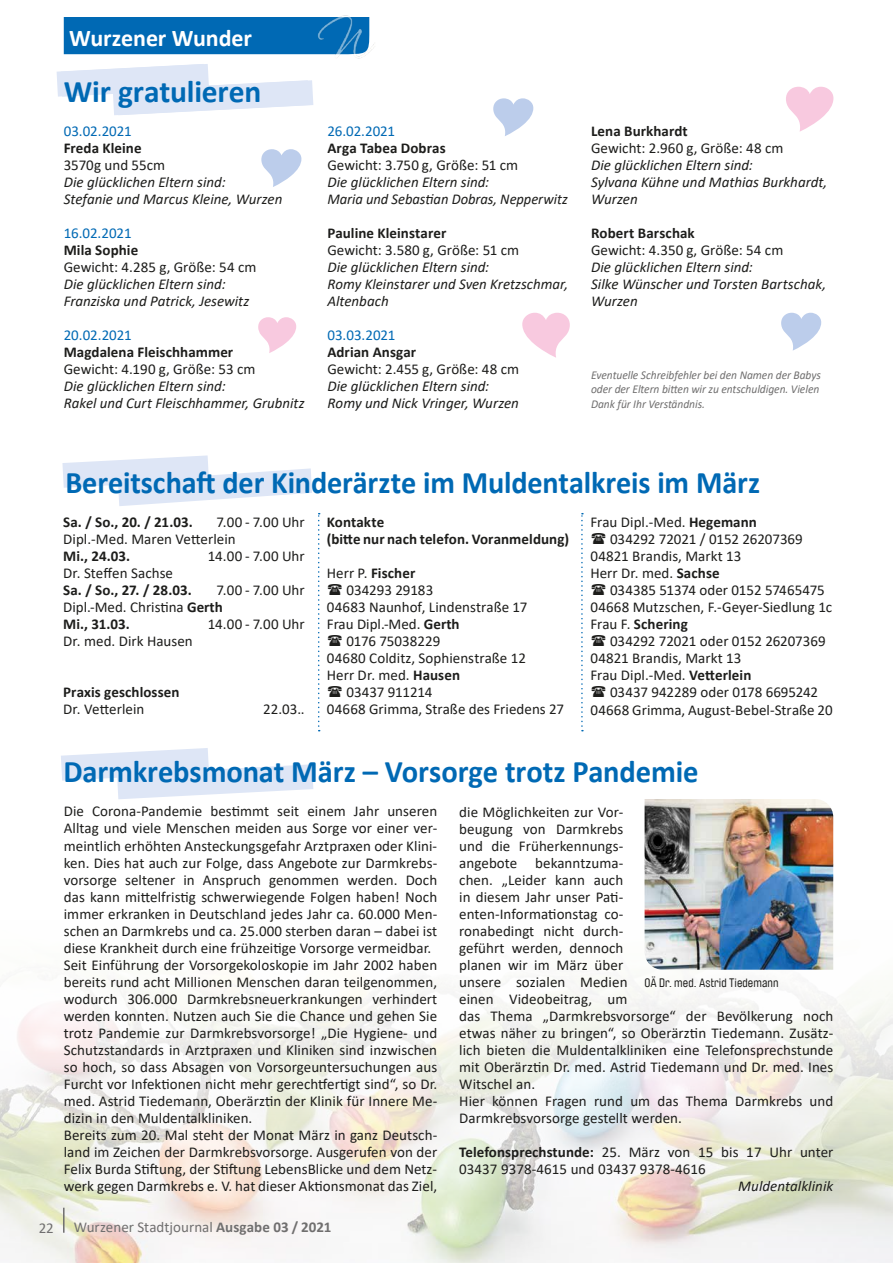
<style>
.page{position:relative;width:893px;height:1263px;background:#fff}
.page>*{position:absolute;margin:0;border:0;box-sizing:border-box;transform-origin:0 0}
.t1{font:700 31.5px "Calibri";letter-spacing:-.005em;color:#0069b4}
.t2{font:700 31.5px "Calibri";letter-spacing:-.005em;color:#0069b4;scale:.96 1}
.t3{font:700 24px "Calibri";letter-spacing:-.005em;color:#fff}
.t4{font:15px/17px "Calibri";letter-spacing:.005em;color:#1d1d1b}
.t5{font:italic 15px/17px "Calibri";color:#1d1d1b}
.t6{font:700 15px/17px "Calibri";letter-spacing:.005em;color:#1d1d1b}
.t7{font:15px "Calibri";letter-spacing:-.005em;color:#0069b4}
.t8{font:15px "Calibri";color:#706f6f}
.t9{font:15px "Calibri";letter-spacing:-.015em;color:#1d1d1b}
.t10{font:italic 12px/14.4px "Calibri";letter-spacing:-.005em;color:#706f6f;scale:.96 1}
.t11{font:12px "Brauer Neue";letter-spacing:.01em;color:#1d1d1b}
.s1{font-weight:700}
.s2{font-weight:400}
</style>
<div class="page">
<div style="left:64px;top:17px;width:250px;height:38px;background:#0069b4"></div>
<img style="left:314px;top:15px;width:60px;height:44px">
<img style="left:0;top:834px;width:893px;height:429px">
<svg style="left:61px;top:748px;width:252px;height:51px"></svg>
<svg style="left:57px;top:64px;width:256px;height:51px"></svg>
<svg style="left:261px;top:149px;width:40px;height:38px"></svg>
<svg style="left:493px;top:98px;width:40px;height:38px"></svg>
<svg style="left:786px;top:87px;width:47px;height:45px"></svg>
<svg style="left:258px;top:317px;width:38px;height:36px"></svg>
<svg style="left:781px;top:313px;width:40px;height:38px"></svg>
<svg style="left:522px;top:313px;width:48px;height:45px"></svg>
<svg style="left:62px;top:455px;width:250px;height:51px"></svg>
<svg style="left:318px;top:513px;width:2px;height:218px"></svg>
<svg style="left:581px;top:513px;width:2px;height:218px"></svg>
<hr style="left:63px;top:1208px;width:2px;height:25px;background:#706f6f">
<img style="left:645px;top:799px;width:188px;height:171px">
<h2 class="t3" style="left:69px;top:21px;width:184px">Wurzener Wunder</h2>
<h1 class="t1" style="left:64px;top:69px;width:199px">Wir gratulieren</h1>
<p class="t7" style="left:64px;top:121px;width:70px">03.02.2021</p>
<p class="t6" style="left:64px;top:139px;width:79px">Freda Kleine</p>
<p class="t4" style="left:64px;top:156px;width:103px">3570g und 55cm</p>
<p class="t5" style="left:64px;top:173px;width:220px">Die glücklichen Eltern sind:<br>Stefanie und Marcus Kleine, Wurzen</p>
<p class="t7" style="left:64px;top:223px;width:69px">16.02.2021</p>
<p class="t6" style="left:64px;top:241px;width:76px">Mila Sophie</p>
<p class="t4" style="left:64px;top:258px;width:194px">Gewicht: 4.285 g, Größe: 54 cm</p>
<p class="t5" style="left:64px;top:275px;width:187px">Die glücklichen Eltern sind:<br>Franziska und Patrick, Jesewitz</p>
<p class="t7" style="left:64px;top:325px;width:69px">20.02.2021</p>
<p class="t6" style="left:64px;top:344px;width:171px">Magdalena Fleischhammer</p>
<p class="t4" style="left:64px;top:360px;width:193px">Gewicht: 4.190 g, Größe: 53 cm</p>
<p class="t5" style="left:64px;top:377px;width:242px">Die glücklichen Eltern sind:<br>Rakel und Curt Fleischhammer, Grubnitz</p>
<p class="t7" style="left:327px;top:121px;width:69px">26.02.2021</p>
<p class="t6" style="left:327px;top:139px;width:120px">Arga Tabea Dobras</p>
<p class="t4" style="left:327px;top:156px;width:192px">Gewicht: 3.750 g, Größe: 51 cm</p>
<p class="t5" style="left:327px;top:173px;width:242px">Die glücklichen Eltern sind:<br>Maria und Sebastian Dobras, Nepperwitz</p>
<p class="t6" style="left:327px;top:224px;width:121px">Pauline Kleinstarer</p>
<p class="t4" style="left:327px;top:241px;width:193px">Gewicht: 3.580 g, Größe: 51 cm</p>
<p class="t5" style="left:327px;top:258px;width:242px">Die glücklichen Eltern sind:<br>Romy Kleinstarer und Sven Kretzschmar,<br>Altenbach</p>
<p class="t7" style="left:327px;top:325px;width:70px">03.03.2021</p>
<p class="t6" style="left:327px;top:344px;width:90px">Adrian Ansgar</p>
<p class="t4" style="left:327px;top:360px;width:193px">Gewicht: 2.455 g, Größe: 48 cm</p>
<p class="t5" style="left:327px;top:377px;width:193px">Die glücklichen Eltern sind:<br>Romy und Nick Vringer, Wurzen</p>
<p class="t6" style="left:591px;top:122px;width:98px">Lena Burkhardt</p>
<p class="t4" style="left:591px;top:139px;width:194px">Gewicht: 2.960 g, Größe: 48 cm</p>
<p class="t5" style="left:591px;top:156px;width:238px">Die glücklichen Eltern sind:<br>Sylvana Kühne und Mathias Burkhardt,<br>Wurzen</p>
<p class="t6" style="left:591px;top:224px;width:105px">Robert Barschak</p>
<p class="t4" style="left:591px;top:241px;width:194px">Gewicht: 4.350 g, Größe: 54 cm</p>
<p class="t5" style="left:591px;top:258px;width:237px">Die glücklichen Eltern sind:<br>Silke Wünscher und Torsten Bartschak,<br>Wurzen</p>
<p class="t10" style="left:591px;top:367px;width:241px">Eventuelle Schreibfehler bei den Namen der Babys oder der Eltern bitten wir zu entschuldigen. Vielen<br>Dank für Ihr Verständnis.</p>
<h1 class="t2" style="left:65px;top:461px;width:725px">Bereitschaft der Kinderärzte im Muldentalkreis im März</h1>
<p class="t6" style="left:63px;top:514px;width:131px">Sa. / So., 20. / 21.03.</p>
<p class="t4" style="left:63px;top:513px;width:243px;text-indent:153px">7.00 - 7.00 Uhr<br>Dipl.-Med. Maren Vetterlein</p>
<p class="t6" style="left:63px;top:548px;width:68px">Mi., 24.03.</p>
<p class="t4" style="left:208px;top:547px;width:98px">14.00 - 7.00 Uhr</p>
<p class="t4" style="left:63px;top:564px;width:111px">Dr. Steffen Sachse</p>
<p class="t6" style="left:63px;top:582px;width:130px">Sa. / So., 27. / 28.03.</p>
<p class="t4" style="left:63px;top:581px;width:243px;text-indent:153px">7.00 - 7.00 Uhr<br>Dipl.-Med. Christina <span class="s1">Gerth<br>Mi., 31.03.</span></p>
<p class="t4" style="left:208px;top:615px;width:98px">14.00 - 7.00 Uhr</p>
<p class="t4" style="left:63px;top:632px;width:131px">Dr. med. Dirk Hausen</p>
<p class="t6" style="left:63px;top:684px;width:118px">Praxis geschlossen</p>
<p class="t4" style="left:63px;top:701px;width:83px">Dr. Vetterlein</p>
<p class="t4" style="left:263px;top:701px;width:43px">22.03..</p>
<p class="t6" style="left:327px;top:514px;width:244px">Kontakte<br>(bitte nur nach telefon. Voranmeldung)</p>
<p class="t6" style="left:327px;top:565px;width:90px"><span class="s2">Herr P.</span> Fischer</p>
<p class="t4" style="left:346px;top:581px;width:88px">034293 29183</p>
<p class="t4" style="left:327px;top:598px;width:202px">04683 Naunhof, Lindenstraße 17</p>
<p class="t4" style="left:327px;top:616px;width:134px">Frau Dipl.-Med. <span class="s1">Gerth</span></p>
<p class="t4" style="left:346px;top:633px;width:95px">0176 75038229</p>
<p class="t4" style="left:327px;top:650px;width:201px">04680 Colditz, Sophienstraße 12</p>
<p class="t4" style="left:327px;top:667px;width:135px">Herr Dr. med. <span class="s1">Hausen</span></p>
<p class="t9" style="left:346px;top:682px;width:88px">03437 911214</p>
<p class="t4" style="left:327px;top:701px;width:239px">04668 Grimma, Straße des Friedens 27</p>
<p class="t4" style="left:590px;top:513px;width:168px">Frau Dipl.-Med. <span class="s1">Hegemann</span></p>
<p class="t4" style="left:610px;top:530px;width:194px">034292 72021 / 0152 26207369</p>
<p class="t4" style="left:590px;top:547px;width:153px">04821 Brandis, Markt 13</p>
<p class="t4" style="left:590px;top:565px;width:131px">Herr Dr. med. <span class="s1">Sachse</span></p>
<p class="t4" style="left:610px;top:582px;width:216px">034385 51374 oder 0152 57465475</p>
<p class="t4" style="left:590px;top:599px;width:243px">04668 Mutzschen, F.-Geyer-Siedlung 1c</p>
<p class="t6" style="left:590px;top:616px;width:99px"><span class="s2">Frau F.</span> Schering</p>
<p class="t4" style="left:610px;top:633px;width:217px">034292 72021 oder 0152 26207369</p>
<p class="t4" style="left:590px;top:650px;width:153px">04821 Brandis, Markt 13</p>
<p class="t4" style="left:590px;top:667px;width:163px">Frau Dipl.-Med. <span class="s1">Vetterlein</span></p>
<p class="t4" style="left:610px;top:684px;width:210px">03437 942289 oder 0178 6695242</p>
<p class="t4" style="left:590px;top:701px;width:244px">04668 Grimma, August-Bebel-Straße 20</p>
<h1 class="t1" style="left:63px;top:750px;width:636px">Darmkrebsmonat März – Vorsorge trotz Pandemie</h1>
<p class="t4" style="left:64px;top:803px;width:375px">Die Corona-Pandemie bestimmt seit einem Jahr unseren Alltag und viele Menschen meiden aus Sorge vor einer ver&shy;meintlich erhöhten Ansteckungsgefahr Arztpraxen oder Klini&shy;ken. Dies hat auch zur Folge, dass Angebote zur Darmkrebs&shy;vorsorge seltener in Anspruch genommen werden. Doch das kann mittelfristig schwerwiegende Folgen haben! Noch immer erkranken in Deutschland jedes Jahr ca. 60.000 Men&shy;schen an Darmkrebs und ca. 25.000 sterben daran – dabei ist diese Krankheit durch eine frühzeitige Vorsorge vermeidbar.<br>Seit Einführung der Vorsorgekoloskopie im Jahr 2002 haben bereits rund acht Millionen Menschen daran teilgenommen, wodurch 306.000 Darmkrebsneuerkrankungen verhindert werden konnten. Nutzen auch Sie die Chance und gehen Sie trotz Pandemie zur Darmkrebsvorsorge! „Die Hygiene- und Schutzstandards in Arztpraxen und Kliniken sind inzwischen so hoch, so dass Absagen von Vorsorgeuntersuchungen aus Furcht vor Infektionen nicht mehr gerechtfertigt sind“, so Dr. med. Astrid Tiedemann, Oberärztin der Klinik für Innere Me&shy;dizin in den Muldentalkliniken.<br>Bereits zum 20. Mal steht der Monat März in ganz Deutsch&shy;land im Zeichen der Darmkrebsvorsorge. Ausgerufen von der Felix Burda Stiftung, der Stiftung LebensBlicke und dem Netz&shy;werk gegen Darmkrebs e. V. hat dieser Aktionsmonat das Ziel,</p>
<p class="t4" style="left:459px;top:803px;width:376px">die Möglichkeiten zur Vor-<br>beugung von Darmkrebs<br>und die Früherkennungs-<br>angebote bekanntzuma-<br>chen. „Leider kann auch<br>in diesem Jahr unser Pati-<br>enten-Informationstag co-<br>ronabedingt nicht durch-<br>geführt werden, dennoch<br>planen wir im März über<br>unsere sozialen Medien<br>einen Videobeitrag, um<br>das Thema „Darmkrebsvorsorge“ der Bevölkerung noch etwas näher zu bringen“, so Oberärztin Tiedemann. Zusätz&shy;lich bieten die Muldentalkliniken eine Telefonsprechstunde mit Oberärztin Dr. med. Astrid Tiedemann und Dr. med. Ines Witschel an.<br>Hier können Fragen rund um das Thema Darmkrebs und Darmkrebsvorsorge gestellt werden.</p>
<p class="t11" style="left:645px;top:976px;width:135px">OÄ Dr. med. Astrid Tiedemann</p>
<p class="t4" style="left:459px;top:1143px;width:376px"><span class="s1">Telefonsprechstunde:</span> 25. März von 15 bis 17 Uhr unter<br>03437 9378-4615 und 03437 9378-4616</p>
<p class="t5" style="left:738px;top:1177px;width:97px">Muldentalklinik</p>
<p class="t8" style="left:39px;top:1217px;width:17px">22</p>
<p class="t8" style="left:74px;top:1217px;width:259px">Wurzener Stadtjournal <span class="s1">Ausgabe 03 / 2021</span></p>
</div>
